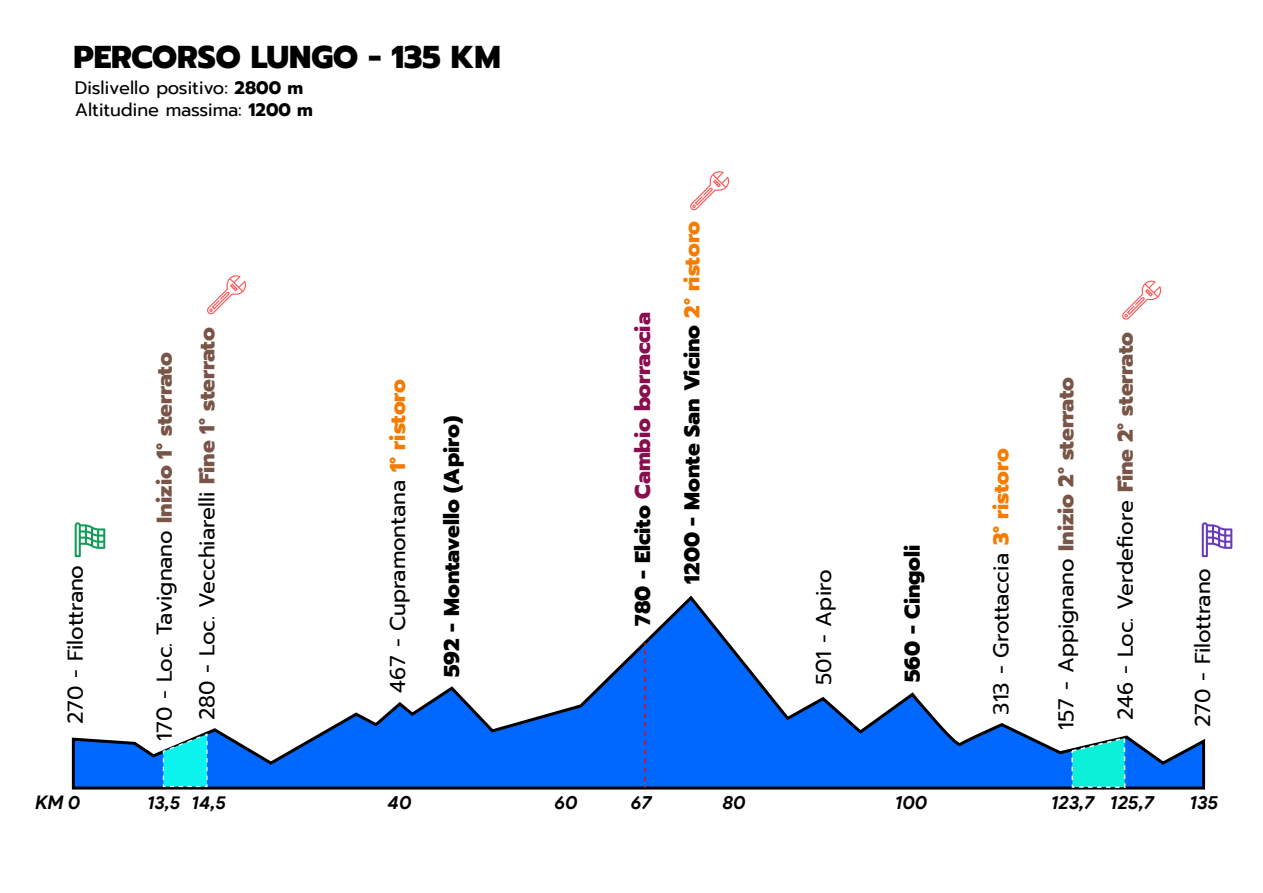
<style>
.page{position:relative;width:1263px;height:893px;background:#fff}
.page>*{position:absolute;margin:0;border:0;box-sizing:border-box;transform-origin:0 0}
.t1{font:800 31.5px "Prompt";color:#000}
.t2{font:21.45px/42.6px "Prompt";color:#000}
.t3{font:800 21.45px "Prompt";color:#000}
.t4{font:800 21.45px "Prompt";color:#795548}
.t5{font:800 21.45px "Prompt";color:#880e4f}
.t6{font:italic 700 18.75px "Product Sans";color:#000}
.t7{font:italic 700 18.3px "Product Sans";color:#000}
.t8{font:18px/21.6px "Prompt";color:#000}
.s1{font-weight:700}
.s2{color:#f57c00}
.s3{color:#000}
.s4{font-weight:800;color:#795548}
.s5{font-weight:400;color:#000}
.s6{font-weight:800;color:#f57c00}
</style>
<div class="page">
<svg style="left:71px;top:595px;width:1135px;height:195px"></svg>
<svg style="left:207px;top:275px;width:39px;height:39px"></svg>
<svg style="left:690px;top:171px;width:39px;height:39px"></svg>
<svg style="left:1122px;top:280px;width:39px;height:40px"></svg>
<svg style="left:162px;top:733px;width:46px;height:55px;background:#37e5e4"></svg>
<svg style="left:644px;top:643px;width:2px;height:145px"></svg>
<svg style="left:1202px;top:522px;width:30px;height:35px"></svg>
<svg style="left:75px;top:522px;width:30px;height:35px"></svg>
<svg style="left:1070px;top:736px;width:57px;height:53px;background:#32d9d2"></svg>
<h1 class="t1" style="left:73px;top:33px;width:429px">PERCORSO LUNGO - 135 KM</h1>
<p class="t8" style="left:75px;top:77px;width:240px">Dislivello positivo: <span class="s1">2800 m<br></span>Altitudine massima: <span class="s1">1200 m</span></p>
<p class="t3" style="left:676px;top:584px;width:364px;rotate:-90deg">1200 - Monte San Vicino <span class="s2">2° ristoro</span></p>
<p class="t5" style="left:626px;top:626px;width:315px;rotate:-90deg"><span class="s3">780 - Elcito</span> Cambio borraccia</p>
<p class="t2" style="left:143px;top:720px;width:394px;text-indent:-21px;rotate:-90deg">170 - Loc. Tavignano <span class="s4">Inizio 1° sterrato<br></span>280 - Loc. Vecchiarelli <span class="s4">Fine 1° sterrato</span></p>
<p class="t2" style="left:1104px;top:720px;width:390px;rotate:-90deg">246 - Loc. Verdefiore <span class="s4">Fine 2° sterrato</span></p>
<p class="t4" style="left:1050px;top:729px;width:354px;rotate:-90deg"><span class="s5">157 - Appignano</span> Inizio 2° sterrato</p>
<p class="t2" style="left:376px;top:693px;width:315px;rotate:-90deg">467 - Cupramontana <span class="s6">1° ristoro</span></p>
<p class="t3" style="left:435px;top:677px;width:262px;rotate:-90deg">592 - Montavello (Apiro)</p>
<p class="t2" style="left:979px;top:715px;width:268px;rotate:-90deg">313 - Grottaccia <span class="s6">3° ristoro</span></p>
<p class="t3" style="left:896px;top:682px;width:139px;rotate:-90deg">560 - Cingoli</p>
<p class="t2" style="left:54px;top:724px;width:161px;rotate:-90deg">270 - Filottrano</p>
<p class="t2" style="left:1181px;top:727px;width:161px;rotate:-90deg">270 - Filottrano</p>
<p class="t2" style="left:802px;top:685px;width:118px;rotate:-90deg">501 - Apiro</p>
<p class="t6" style="left:35px;top:791px;width:47px">KM0</p>
<p class="t6" style="left:388px;top:791px;width:25px">40</p>
<p class="t6" style="left:555px;top:791px;width:25px">60</p>
<p class="t6" style="left:631px;top:791px;width:22px">67</p>
<p class="t6" style="left:723px;top:791px;width:25px">80</p>
<p class="t6" style="left:895px;top:791px;width:34px">100</p>
<p class="t6" style="left:1051px;top:791px;width:105px">123,7 125,7</p>
<p class="t6" style="left:1189px;top:791px;width:31px">135</p>
<p class="t7" style="left:147px;top:792px;width:81px">13,5 14,5</p>
</div>
